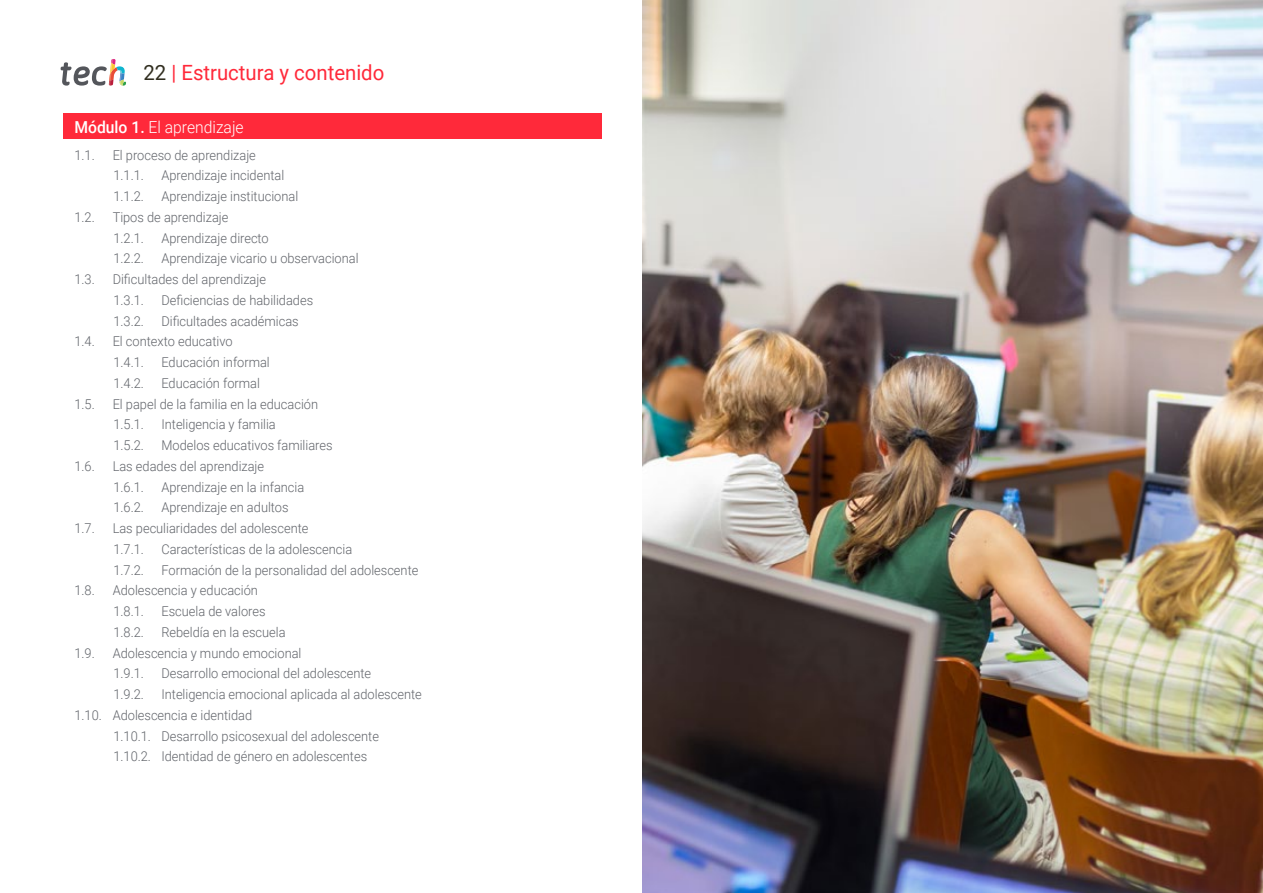
<style>
.page{position:relative;width:1263px;height:893px;background:#fff}
.page>*{position:absolute;margin:0;border:0;box-sizing:border-box;transform-origin:0 0}
.t1{font:21px "Roboto";color:#ff293a}
.t2{font:300 16.5px "Roboto";color:#fff;scale:.95 1}
.t3{font:300 13.5px/20.7px "Roboto";color:#61646a;scale:.95 1}
.s1{color:#312e20}
.s2{font-weight:500}
</style>
<div class="page">
<img style="left:642px;top:0;width:621px;height:893px">
<div style="left:63px;top:114px;width:539px;height:25px;background:#ff293a"></div>
<svg style="left:61px;top:59px;width:65px;height:27px"></svg>
<h1 class="t1" style="left:144px;top:57px;width:242px"><span class="s1">22</span> | Estructura y contenido</h1>
<p class="t2" style="left:74px;top:115px;width:180px"><span class="s2">Módulo 1.</span> El aprendizaje</p>
<p class="t3" style="left:74px;top:144px;width:23px">1.1.</p>
<p class="t3" style="left:113px;top:144px;width:152px">El proceso de aprendizaje<br>1.1.1.</p>
<p class="t3" style="left:161px;top:165px;width:131px">Aprendizaje incidental</p>
<p class="t3" style="left:113px;top:185px;width:34px">1.1.2.</p>
<p class="t3" style="left:161px;top:185px;width:145px">Aprendizaje institucional</p>
<p class="t3" style="left:74px;top:206px;width:23px">1.2.</p>
<p class="t3" style="left:113px;top:206px;width:123px">Tipos de aprendizaje<br>1.2.1.</p>
<p class="t3" style="left:161px;top:227px;width:115px">Aprendizaje directo</p>
<p class="t3" style="left:113px;top:248px;width:34px">1.2.2.</p>
<p class="t3" style="left:161px;top:248px;width:209px">Aprendizaje vicario u observacional</p>
<p class="t3" style="left:74px;top:268px;width:23px">1.3.</p>
<p class="t3" style="left:113px;top:268px;width:163px">Dificultades del aprendizaje<br>1.3.1.</p>
<p class="t3" style="left:161px;top:289px;width:161px">Deficiencias de habilidades</p>
<p class="t3" style="left:113px;top:310px;width:34px">1.3.2.</p>
<p class="t3" style="left:161px;top:310px;width:146px">Dificultades académicas</p>
<p class="t3" style="left:74px;top:331px;width:23px">1.4.</p>
<p class="t3" style="left:113px;top:331px;width:128px">El contexto educativo<br>1.4.1.</p>
<p class="t3" style="left:161px;top:351px;width:116px">Educación informal</p>
<p class="t3" style="left:113px;top:372px;width:34px">1.4.2.</p>
<p class="t3" style="left:161px;top:372px;width:105px">Educación formal</p>
<p class="t3" style="left:74px;top:393px;width:23px">1.5.</p>
<p class="t3" style="left:113px;top:393px;width:218px">El papel de la familia en la educación<br>1.5.1.</p>
<p class="t3" style="left:161px;top:414px;width:122px">Inteligencia y familia</p>
<p class="t3" style="left:113px;top:434px;width:34px">1.5.2.</p>
<p class="t3" style="left:161px;top:434px;width:182px">Modelos educativos familiares</p>
<p class="t3" style="left:74px;top:455px;width:23px">1.6.</p>
<p class="t3" style="left:113px;top:455px;width:161px">Las edades del aprendizaje<br>1.6.1.</p>
<p class="t3" style="left:161px;top:476px;width:152px">Aprendizaje en la infancia</p>
<p class="t3" style="left:113px;top:497px;width:34px">1.6.2.</p>
<p class="t3" style="left:161px;top:497px;width:135px">Aprendizaje en adultos</p>
<p class="t3" style="left:74px;top:517px;width:23px">1.7.</p>
<p class="t3" style="left:113px;top:517px;width:208px">Las peculiaridades del adolescente<br>1.7.1.</p>
<p class="t3" style="left:161px;top:538px;width:202px">Características de la adolescencia</p>
<p class="t3" style="left:113px;top:559px;width:34px">1.7.2.</p>
<p class="t3" style="left:161px;top:559px;width:272px">Formación de la personalidad del adolescente</p>
<p class="t3" style="left:74px;top:580px;width:23px">1.8.</p>
<p class="t3" style="left:113px;top:580px;width:154px">Adolescencia y educación<br>1.8.1.</p>
<p class="t3" style="left:161px;top:600px;width:111px">Escuela de valores</p>
<p class="t3" style="left:113px;top:621px;width:34px">1.8.2.</p>
<p class="t3" style="left:161px;top:621px;width:132px">Rebeldía en la escuela</p>
<p class="t3" style="left:74px;top:642px;width:23px">1.9.</p>
<p class="t3" style="left:113px;top:642px;width:200px">Adolescencia y mundo emocional<br>1.9.1.</p>
<p class="t3" style="left:161px;top:663px;width:222px">Desarrollo emocional del adolescente</p>
<p class="t3" style="left:113px;top:683px;width:34px">1.9.2.</p>
<p class="t3" style="left:161px;top:683px;width:276px">Inteligencia emocional aplicada al adolescente</p>
<p class="t3" style="left:74px;top:704px;width:189px">1.10. Adolescencia e identidad</p>
<p class="t3" style="left:113px;top:725px;width:281px">1.10.1. Desarrollo psicosexual del adolescente</p>
<p class="t3" style="left:113px;top:746px;width:269px">1.10.2. Identidad de género en adolescentes</p>
</div>
